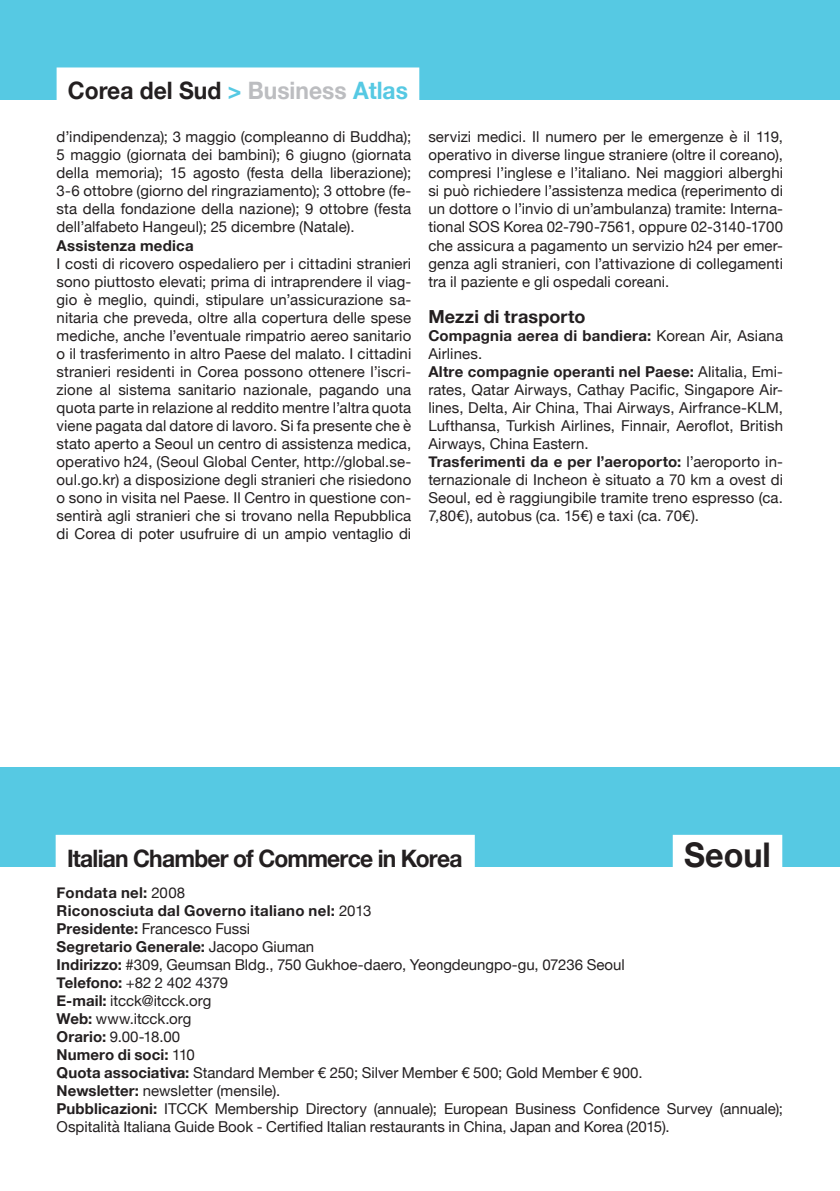
<style>
.page{position:relative;width:840px;height:1191px;background:#fff}
.page>*{position:absolute;margin:0;border:0;box-sizing:border-box;transform-origin:0 0}
.t1{font:700 34px "Helvetica Neue";color:#231f20;scale:.95 1}
.t2{font:700 24px "Helvetica Neue";letter-spacing:-.03em;color:#231f20;scale:.95 1}
.t3{font:700 24px "Helvetica Neue";color:#231f20;scale:.95 1}
.t4{font:700 18px "Helvetica Neue";letter-spacing:.01em;color:#231f20}
.t5{font:15px/18px "Helvetica Neue";color:#231f20;text-align:justify}
.t6{font:700 15px/18px "Helvetica Neue";letter-spacing:.015em;color:#231f20}
.s1{color:#56c9e3}
.s2{color:#bcbdc0}
.s3{font-weight:400}
.s4{font-weight:700}
</style>
<div class="page">
<div style="left:0;top:0;width:839px;height:99px;background:#56c9e3"></div>
<div style="left:57px;top:67px;width:362px;height:36px;background:#fff"></div>
<div style="left:0;top:767px;width:839px;height:99px;background:#56c9e3"></div>
<div style="left:672px;top:835px;width:109px;height:36px;background:#fff"></div>
<div style="left:56px;top:835px;width:418px;height:36px;background:#fff"></div>
<p class="t3" style="left:68px;top:72px;width:359px">Corea del Sud <span class="s1">&gt;</span> <span class="s2">Business</span> <span class="s1">Atlas</span></p>
<p class="t5" style="left:57px;top:129px;width:356px">d’indipendenza); 3 maggio (compleanno di Buddha); 5 maggio (giornata dei bambini); 6 giugno (giornata della memoria); 15 agosto (festa della liberazione); 3-6 ottobre (giorno del ringraziamento); 3 ottobre (fe&shy;sta della fondazione della nazione); 9 ottobre (festa dell’alfabeto Hangeul); 25 dicembre (Natale).</p>
<p class="t6" style="left:57px;top:236px;width:138px">Assistenza medica</p>
<p class="t5" style="left:57px;top:255px;width:356px">I costi di ricovero ospedaliero per i cittadini stranieri sono piuttosto elevati; prima di intraprendere il viag&shy;gio è meglio, quindi, stipulare un’assicurazione sa&shy;nitaria che preveda, oltre alla copertura delle spese mediche, anche l’eventuale rimpatrio aereo sanitario o il trasferimento in altro Paese del malato. I cittadini stranieri residenti in Corea possono ottenere l’iscri&shy;zione al sistema sanitario nazionale, pagando una quota parte in relazione al reddito mentre l’altra quota viene pagata dal datore di lavoro. Si fa presente che è stato aperto a Seoul un centro di assistenza medica, operativo h24, (Seoul Global Center, http://global.se&shy;oul.go.kr) a disposizione degli stranieri che risiedono o sono in visita nel Paese. Il Centro in questione con&shy;sentirà agli stranieri che si trovano nella Repubblica di Corea di poter usufruire di un ampio ventaglio di</p>
<p class="t5" style="left:428px;top:129px;width:356px">servizi medici. Il numero per le emergenze è il 119, operativo in diverse lingue straniere (oltre il coreano), compresi l’inglese e l’italiano. Nei maggiori alberghi si può richiedere l’assistenza medica (reperimento di un dottore o l’invio di un’ambulanza) tramite: Interna&shy;tional SOS Korea 02-790-7561, oppure 02-3140-1700 che assicura a pagamento un servizio h24 per emer&shy;genza agli stranieri, con l’attivazione di collegamenti tra il paziente e gli ospedali coreani.</p>
<p class="t4" style="left:428px;top:302px;width:159px">Mezzi di trasporto</p>
<p class="t6" style="left:428px;top:326px;width:356px">Compagnia aerea di bandiera: <span class="s3">Korean Air, Asiana<br>Airlines.</span></p>
<p class="t5" style="left:428px;top:363px;width:356px"><span class="s4">Altre compagnie operanti nel Paese:</span> Alitalia, Emi&shy;rates, Qatar Airways, Cathay Pacific, Singapore Air&shy;lines, Delta, Air China, Thai Airways, Airfrance-KLM, Lufthansa, Turkish Airlines, Finnair, Aeroflot, British Airways, China Eastern.</p>
<p class="t5" style="left:428px;top:453px;width:356px"><span class="s4">Trasferimenti da e per l’aeroporto:</span> l’aeroporto in&shy;ternazionale di Incheon è situato a 70 km a ovest di Seoul, ed è raggiungibile tramite treno espresso (ca.<br>7,80€), autobus (ca. 15€) e taxi (ca. 70€).</p>
<p class="t2" style="left:67px;top:839px;width:417px">Italian Chamber of Commerce in Korea</p>
<p class="t1" style="left:683px;top:827px;width:93px">Seoul</p>
<p class="t6" style="left:57px;top:884px;width:130px">Fondata nel: <span class="s3">2008</span></p>
<p class="t6" style="left:57px;top:902px;width:316px">Riconosciuta dal Governo italiano nel: <span class="s3">2013</span></p>
<p class="t5" style="left:57px;top:920px;width:195px"><span class="s4">Presidente:</span> Francesco Fussi</p>
<p class="t6" style="left:57px;top:938px;width:259px">Segretario Generale: <span class="s3">Jacopo Giuman</span></p>
<p class="t5" style="left:57px;top:956px;width:569px"><span class="s4">Indirizzo:</span> #309, Geumsan Bldg., 750 Gukhoe-daero, Yeongdeungpo-gu, 07236 Seoul</p>
<p class="t5" style="left:57px;top:974px;width:173px"><span class="s4">Telefono:</span> +82 2 402 4379</p>
<p class="t5" style="left:57px;top:992px;width:156px"><span class="s4">E-mail:</span> itcck@itcck.org</p>
<p class="t5" style="left:57px;top:1010px;width:136px"><span class="s4">Web:</span> www.itcck.org</p>
<p class="t5" style="left:57px;top:1028px;width:125px"><span class="s4">Orario:</span> 9.00-18.00</p>
<p class="t6" style="left:57px;top:1046px;width:140px">Numero di soci: <span class="s3">110</span></p>
<p class="t5" style="left:57px;top:1064px;width:587px"><span class="s4">Quota associativa:</span> Standard Member € 250; Silver Member € 500; Gold Member € 900.</p>
<p class="t5" style="left:57px;top:1082px;width:225px"><span class="s4">Newsletter:</span> newsletter (mensile).</p>
<p class="t5" style="left:57px;top:1100px;width:727px"><span class="s4">Pubblicazioni:</span> ITCCK Membership Directory (annuale); European Business Confidence Survey (annuale);<br>Ospitalità Italiana Guide Book - Certified Italian restaurants in China, Japan and Korea (2015).</p>
</div>
